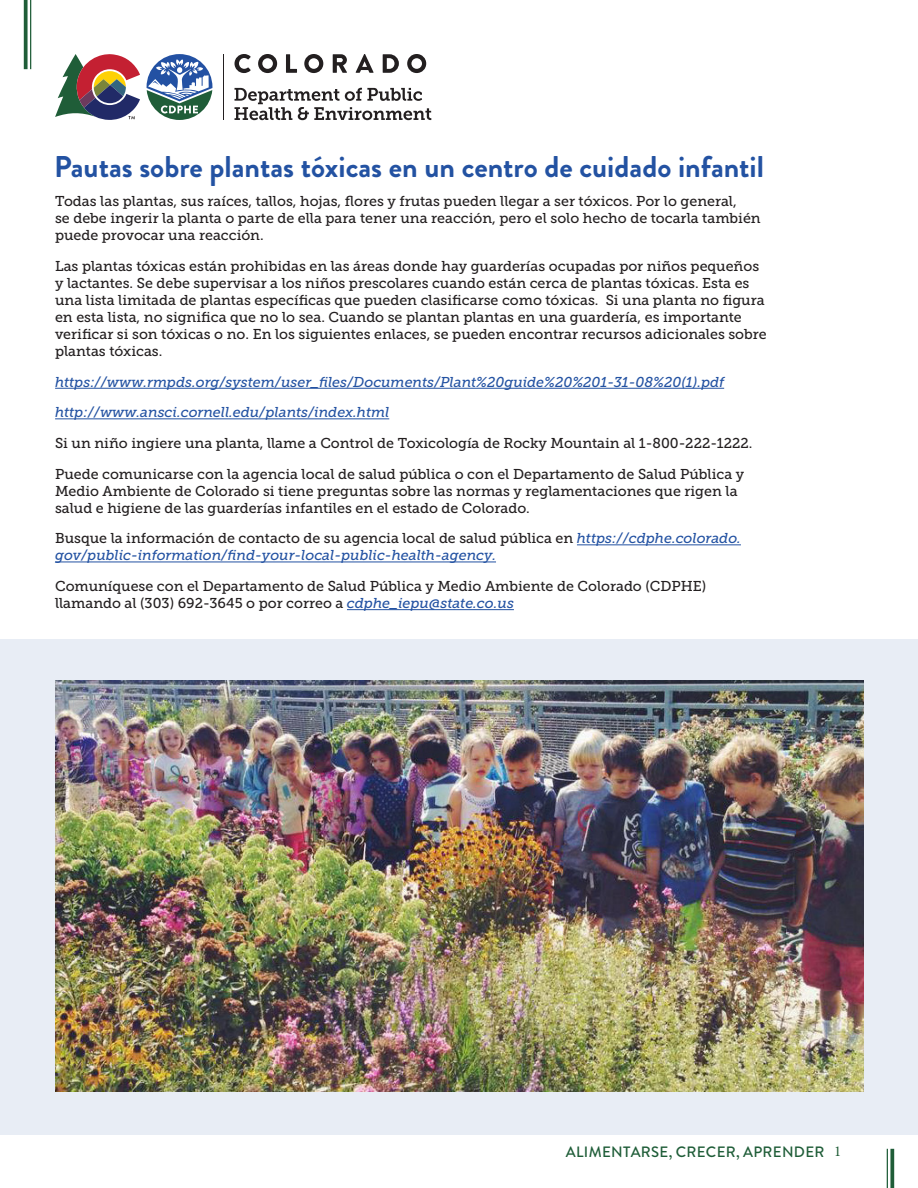
<style>
.page{position:relative;width:918px;height:1188px;background:#fff}
.page>*{position:absolute;margin:0;border:0;box-sizing:border-box;transform-origin:0 0}
.t1{font:700 30px "Brandon Grotesque";color:#2352a2}
.t2{font:500 15px "Brandon Grotesque";letter-spacing:.02em;color:#1f5d38}
.t3{font:15px "Minion Pro";color:#225e39}
.toc_level_2{font:14.25px/17.1px "Museo Slab 500";color:#231f20}
.toc_level_2-2{font:italic 14.25px/17.1px "Museo Slab 500";color:#2352a2}
.s1{font-style:normal;color:#231f20}
.s2{font-style:italic;color:#2352a2}
</style>
<div class="page">
<div style="left:0;top:639px;width:918px;height:496px;background:#e8edf5"></div>
<img style="left:55px;top:681px;width:809px;height:410px">
<hr style="left:30px;top:0;width:1px;height:69px;background:#1f5d38">
<svg style="left:24px;top:0;width:4px;height:69px"></svg>
<hr style="left:887px;top:1149px;width:1px;height:39px;background:#1f5d38">
<svg style="left:890px;top:1149px;width:4px;height:39px"></svg>
<hr style="left:55px;top:388px;width:669px;height:1px;background:#2352a2">
<hr style="left:55px;top:418px;width:334px;height:1px;background:#2352a2">
<hr style="left:577px;top:544px;width:164px;height:1px;background:#2352a2">
<hr style="left:55px;top:562px;width:441px;height:1px;background:#2352a2">
<hr style="left:347px;top:609px;width:167px;height:1px;background:#2352a2">
<svg style="left:235px;top:54px;width:16px;height:19px"></svg>
<svg style="left:258px;top:54px;width:19px;height:19px"></svg>
<svg style="left:286px;top:54px;width:11px;height:19px"></svg>
<svg style="left:304px;top:54px;width:19px;height:19px"></svg>
<svg style="left:333px;top:54px;width:14px;height:19px"></svg>
<svg style="left:383px;top:54px;width:16px;height:19px"></svg>
<svg style="left:407px;top:54px;width:19px;height:19px"></svg>
<svg style="left:356px;top:54px;width:18px;height:19px"></svg>
<svg style="left:235px;top:88px;width:196px;height:32px"></svg>
<hr style="left:223px;top:54px;width:1px;height:66px;background:#231f20">
<svg style="left:55px;top:54px;width:85px;height:66px"></svg>
<svg style="left:147px;top:54px;width:65px;height:66px"></svg>
<p class="t1" style="left:54px;top:145px;width:712px">Pautas sobre plantas tóxicas en un centro de cuidado infantil</p>
<p class="toc_level_2" style="left:55px;top:193px;width:707px">Todas las plantas, sus raíces, tallos, hojas, flores y frutas pueden llegar a ser tóxicos. Por lo general,<br>se debe ingerir la planta o parte de ella para tener una reacción, pero el solo hecho de tocarla también puede provocar una reacción.</p>
<p class="toc_level_2" style="left:55px;top:257px;width:713px">Las plantas tóxicas están prohibidas en las áreas donde hay guarderías ocupadas por niños pequeños y lactantes. Se debe supervisar a los niños prescolares cuando están cerca de plantas tóxicas. Esta es una lista limitada de plantas específicas que pueden clasificarse como tóxicas. Si una planta no figura en esta lista, no significa que no lo sea. Cuando se plantan plantas en una guardería, es importante verificar si son tóxicas o no. En los siguientes enlaces, se pueden encontrar recursos adicionales sobre plantas tóxicas.</p>
<p class="toc_level_2-2" style="left:55px;top:373px;width:671px">https://www.rmpds.org/system/user_files/Documents/Plant%20guide%20%201-31-08%20(1).pdf</p>
<p class="toc_level_2-2" style="left:55px;top:404px;width:336px">http://www.ansci.cornell.edu/plants/index.html</p>
<p class="toc_level_2" style="left:55px;top:435px;width:699px">Si un niño ingiere una planta, llame a Control de Toxicología de Rocky Mountain al 1-800-222-1222.</p>
<p class="toc_level_2" style="left:55px;top:465px;width:691px">Puede comunicarse con la agencia local de salud pública o con el Departamento de Salud Pública y<br>Medio Ambiente de Colorado si tiene preguntas sobre las normas y reglamentaciones que rigen la salud e higiene de las guarderías infantiles en el estado de Colorado.</p>
<p class="toc_level_2-2" style="left:55px;top:530px;width:687px"><span class="s1">Busque la información de contacto de su agencia local de salud pública en</span> https://cdphe.colorado. gov/public-information/find-your-local-public-health-agency.</p>
<p class="toc_level_2" style="left:55px;top:578px;width:653px">Comuníquese con el Departamento de Salud Pública y Medio Ambiente de Colorado (CDPHE) llamando al (303) 692-3645 o por correo a <span class="s2">cdphe_iepu@state.co.us</span></p>
<p class="t2" style="left:566px;top:1141px;width:260px">ALIMENTARSE, CRECER, APRENDER</p>
<p class="t3" style="left:834px;top:1141px;width:9px">1</p>
</div>
